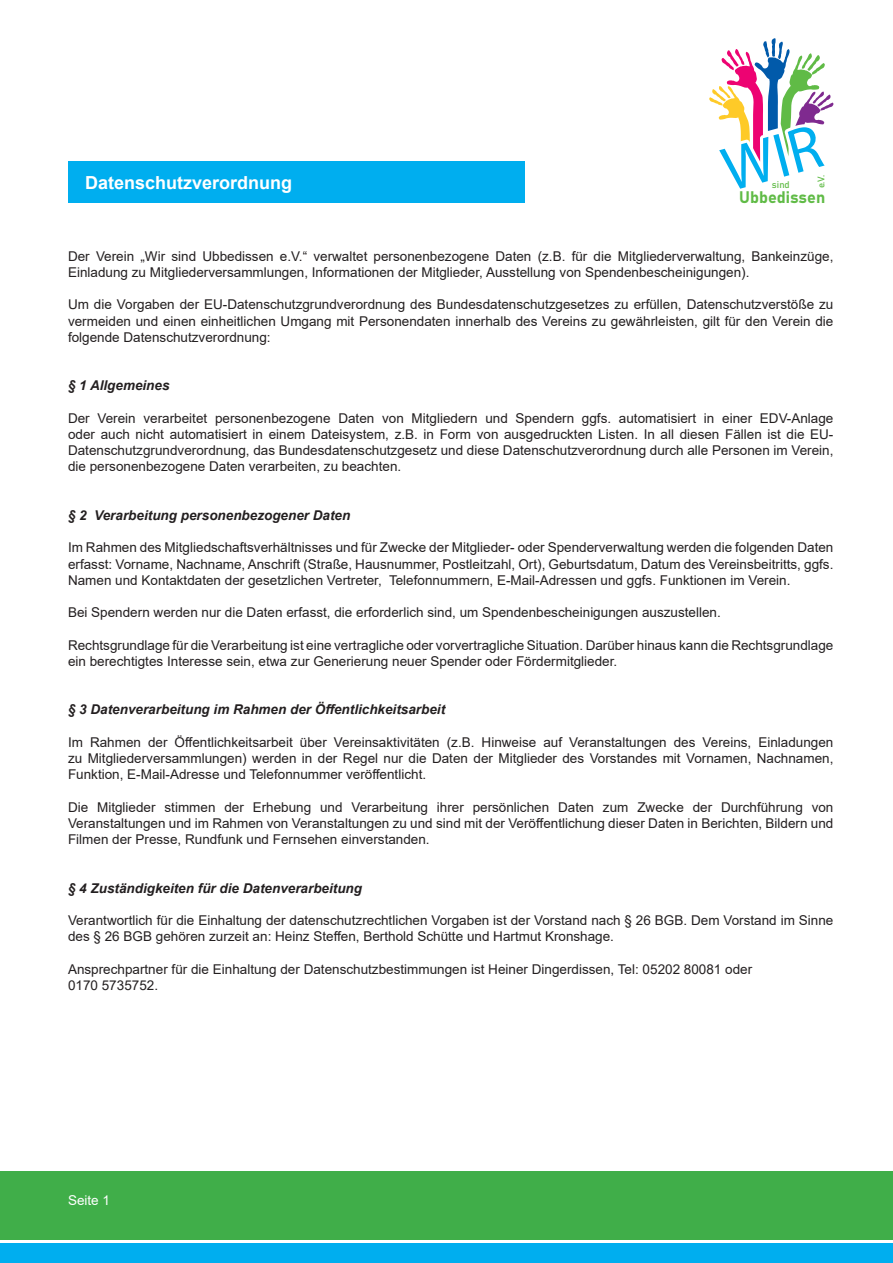
<style>
.page{position:relative;width:893px;height:1263px;background:#fff}
.page>*{position:absolute;margin:0;border:0;box-sizing:border-box;transform-origin:0 0}
.t1{font:700 18px "Arial";color:#fff}
.t2{font:700 16.5px "Bahnschrift";color:#60bb46}
.t3{font:13.5px/16.2px "Arial";color:#231f20;text-align:justify}
.t4{font:italic 700 13.5px "Arial";color:#231f20}
.t5{font:13.5px "Arial";color:#fff}
.t6{font:9.45px "Bahnschrift";color:#60bb46}
</style>
<div class="page">
<div style="left:0;top:1172px;width:893px;height:68px;background:#40ae49"></div>
<div style="left:1px;top:1243px;width:892px;height:20px;background:#00aeef"></div>
<svg style="left:709px;top:38px;width:124px;height:151px"></svg>
<div style="left:68px;top:161px;width:456px;height:42px;background:#00aeef"></div>
<h1 class="t1" style="left:85px;top:170px;width:209px">Datenschutzverordnung</h1>
<p class="t6" style="left:815px;top:188px;width:15px;rotate:-90deg">e.V.</p>
<p class="t6" style="left:772px;top:178px;width:19px">sind</p>
<p class="t2" style="left:739px;top:187px;width:88px">Ubbedissen</p>
<p class="t3" style="left:68px;top:248px;width:767px">Der Verein „Wir sind Ubbedissen e.V.“ verwaltet personenbezogene Daten (z.B. für die Mitgliederverwaltung, Bankeinzüge,<br>Einladung zu Mitgliederversammlungen, Informationen der Mitglieder, Ausstellung von Spendenbescheinigungen).</p>
<p class="t3" style="left:68px;top:296px;width:767px">Um die Vorgaben der EU-Datenschutzgrundverordnung des Bundesdatenschutzgesetzes zu erfüllen, Datenschutzverstöße zu vermeiden und einen einheitlichen Umgang mit Personendaten innerhalb des Vereins zu gewährleisten, gilt für den Verein die folgende Datenschutzverordnung:</p>
<p class="t4" style="left:68px;top:377px;width:103px">§ 1 Allgemeines</p>
<p class="t3" style="left:68px;top:410px;width:767px">Der Verein verarbeitet personenbezogene Daten von Mitgliedern und Spendern ggfs. automatisiert in einer EDV-Anlage oder auch nicht automatisiert in einem Dateisystem, z.B. in Form von ausgedruckten Listen. In all diesen Fällen ist die EU-Datenschutzgrundverordnung, das Bundesdatenschutzgesetz und diese Datenschutzverordnung durch alle Personen im Verein, die personenbezogene Daten verarbeiten, zu beachten.</p>
<p class="t4" style="left:68px;top:506px;width:284px">§ 2 Verarbeitung personenbezogener Daten</p>
<p class="t3" style="left:68px;top:539px;width:767px">Im Rahmen des Mitgliedschaftsverhältnisses und für Zwecke der Mitglieder- oder Spenderverwaltung werden die folgenden Daten erfasst: Vorname, Nachname, Anschrift (Straße, Hausnummer, Postleitzahl, Ort), Geburtsdatum, Datum des Vereinsbeitritts, ggfs.<br>Namen und Kontaktdaten der gesetzlichen Vertreter, Telefonnummern, E-Mail-Adressen und ggfs. Funktionen im Verein.</p>
<p class="t3" style="left:68px;top:604px;width:654px">Bei Spendern werden nur die Daten erfasst, die erforderlich sind, um Spendenbescheinigungen auszustellen.</p>
<p class="t3" style="left:68px;top:637px;width:767px">Rechtsgrundlage für die Verarbeitung ist eine vertragliche oder vorvertragliche Situation. Darüber hinaus kann die Rechtsgrundlage ein berechtigtes Interesse sein, etwa zur Generierung neuer Spender oder Fördermitglieder.</p>
<p class="t4" style="left:68px;top:701px;width:379px">§ 3 Datenverarbeitung im Rahmen der Öffentlichkeitsarbeit</p>
<p class="t3" style="left:68px;top:734px;width:767px">Im Rahmen der Öffentlichkeitsarbeit über Vereinsaktivitäten (z.B. Hinweise auf Veranstaltungen des Vereins, Einladungen zu Mitgliederversammlungen) werden in der Regel nur die Daten der Mitglieder des Vorstandes mit Vornamen, Nachnamen, Funktion, E-Mail-Adresse und Telefonnummer veröffentlicht.</p>
<p class="t3" style="left:68px;top:799px;width:767px">Die Mitglieder stimmen der Erhebung und Verarbeitung ihrer persönlichen Daten zum Zwecke der Durchführung von Veranstaltungen und im Rahmen von Veranstaltungen zu und sind mit der Veröffentlichung dieser Daten in Berichten, Bildern und Filmen der Presse, Rundfunk und Fernsehen einverstanden.</p>
<p class="t4" style="left:68px;top:879px;width:296px">§ 4 Zuständigkeiten für die Datenverarbeitung</p>
<p class="t3" style="left:68px;top:912px;width:767px">Verantwortlich für die Einhaltung der datenschutzrechtlichen Vorgaben ist der Vorstand nach § 26 BGB. Dem Vorstand im Sinne des § 26 BGB gehören zurzeit an: Heinz Steffen, Berthold Schütte und Hartmut Kronshage.</p>
<p class="t3" style="left:68px;top:961px;width:686px">Ansprechpartner für die Einhaltung der Datenschutzbestimmungen ist Heiner Dingerdissen, Tel: 05202 80081 oder<br>0170 5735752.</p>
<p class="t5" style="left:68px;top:1191px;width:44px">Seite 1</p>
</div>
